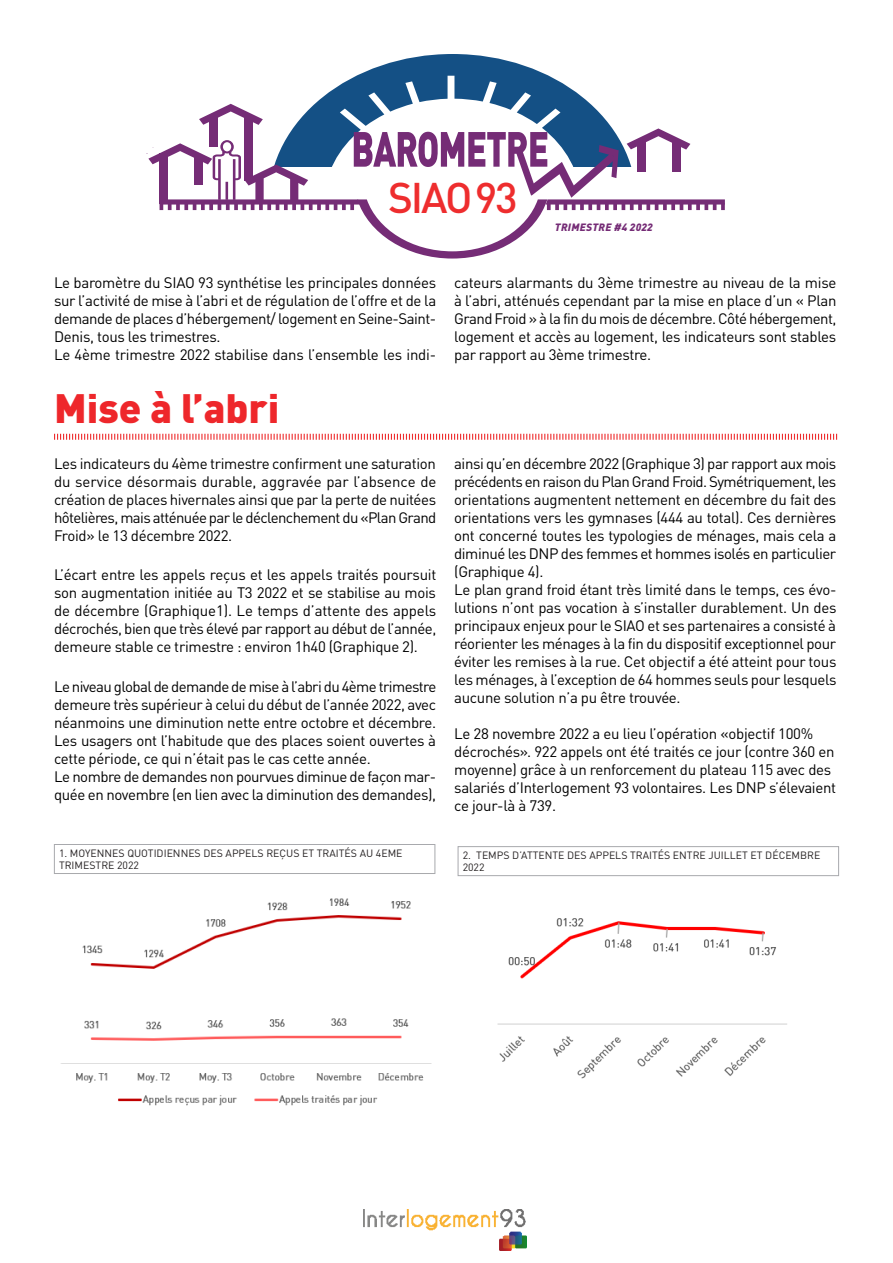
<style>
.page{position:relative;width:893px;height:1263px;background:#fff}
.page>*{position:absolute;margin:0;border:0;box-sizing:border-box;transform-origin:0 0}
.t1{font:500 42.3px "DINOT";letter-spacing:-.05em;color:#ee2d2e}
.Titre_1{font:900 40.5px "DINOT";color:#ee272b}
.Texte{font:15px/18px "DINOT";letter-spacing:-.02em;color:#000001;text-align:justify}
.Titre_graphique{font:10.5px/12px "DINOT";color:#231f20}
.t2{font:italic 900 10.5px "DINOT";letter-spacing:.03em;color:#752c76}
.s1{font-style:inherit}
</style>
<div class="page">
<svg style="left:54px;top:433px;width:784px;height:7px"></svg>
<svg style="left:314px;top:54px;width:277px;height:50px;fill:#145085"></svg>
<svg style="left:148px;top:104px;width:577px;height:155px"></svg>
<img style="left:364px;top:1210px;width:162px;height:41px">
<img style="left:61px;top:898px;width:371px;height:208px">
<div style="left:54px;top:844px;width:381px;height:30px;border:1px solid #a8a9ad"></div>
<img style="left:497px;top:918px;width:290px;height:161px">
<div style="left:458px;top:846px;width:381px;height:30px;border:1px solid #a8a9ad"></div>
<p class="t1" style="left:388px;top:171px;width:131px">SIAO 93</p>
<p class="t2" style="left:555px;top:220px;width:99px">TRIMESTRE #<span class="s1">4 2022</span></p>
<p class="Texte" style="left:54px;top:273px;width:384px">Le baromètre du SIAO 93 synthétise les principales données sur l’activité de mise à l’abri et de régulation de l’offre et de la demande de places d’hébergement/ logement en Seine-Saint-Denis, tous les trimestres.</p>
<p class="Texte" style="left:54px;top:345px;width:384px">Le 4ème trimestre 2022 stabilise dans l’ensemble les indi-</p>
<p class="Titre_1" style="left:54px;top:381px;width:227px">Mise à l’abri</p>
<p class="Texte" style="left:54px;top:454px;width:384px">Les indicateurs du 4ème trimestre confirment une saturation du service désormais durable, aggravée par l’absence de création de places hivernales ainsi que par la perte de nuitées hôtelières, mais atténuée par le déclenchement du «Plan Grand Froid» le 13 décembre 2022.</p>
<p class="Texte" style="left:54px;top:565px;width:384px">L’écart entre les appels reçus et les appels traités poursuit son augmentation initiée au T3 2022 et se stabilise au mois de décembre (Graphique1). Le temps d’attente des appels décrochés, bien que très élevé par rapport au début de l’année, demeure stable ce trimestre : environ 1h40 (Graphique 2).</p>
<p class="Texte" style="left:54px;top:677px;width:384px">Le niveau global de demande de mise à l’abri du 4ème trimestre demeure très supérieur à celui du début de l’année 2022, avec néanmoins une diminution nette entre octobre et décembre.<br>Les usagers ont l’habitude que des places soient ouvertes à cette période, ce qui n’était pas le cas cette année.</p>
<p class="Texte" style="left:54px;top:767px;width:384px">Le nombre de demandes non pourvues diminue de façon mar&shy;quée en novembre (en lien avec la diminution des demandes),</p>
<p class="Texte" style="left:454px;top:273px;width:384px">cateurs alarmants du 3ème trimestre au niveau de la mise à l’abri, atténués cependant par la mise en place d’un « Plan Grand Froid » à la fin du mois de décembre. Côté hébergement, logement et accès au logement, les indicateurs sont stables par rapport au 3ème trimestre.</p>
<p class="Texte" style="left:454px;top:454px;width:384px">ainsi qu’en décembre 2022 (Graphique 3) par rapport aux mois précédents en raison du Plan Grand Froid. Symétriquement, les orientations augmentent nettement en décembre du fait des orientations vers les gymnases (444 au total). Ces dernières ont concerné toutes les typologies de ménages, mais cela a diminué les DNP des femmes et hommes isolés en particulier (Graphique 4).</p>
<p class="Texte" style="left:454px;top:580px;width:384px">Le plan grand froid étant très limité dans le temps, ces évo&shy;lutions n’ont pas vocation à s’installer durablement. Un des principaux enjeux pour le SIAO et ses partenaires a consisté à réorienter les ménages à la fin du dispositif exceptionnel pour éviter les remises à la rue. Cet objectif a été atteint pour tous les ménages, à l’exception de 64 hommes seuls pour lesquels aucune solution n’a pu être trouvée.</p>
<p class="Texte" style="left:454px;top:724px;width:383px;text-align:left">Le 28 novembre 2022 a eu lieu l’opération «objectif 100% décrochés». 922 appels ont été traités ce jour (contre 360 en moyenne) grâce à un renforcement du plateau 115 avec des salariés d’Interlogement 93 volontaires. Les DNP s’élevaient ce jour-là à 739.</p>
<p class="Titre_graphique" style="left:59px;top:847px;width:345px">1. MOYENNES QUOTIDIENNES DES APPELS REÇUS ET TRAITÉS AU 4EME<br>TRIMESTRE 2022</p>
<p class="Titre_graphique" style="left:463px;top:849px;width:359px">2. TEMPS D’ATTENTE DES APPELS TRAITÉS ENTRE JUILLET ET DÉCEMBRE<br>2022</p>
</div>
